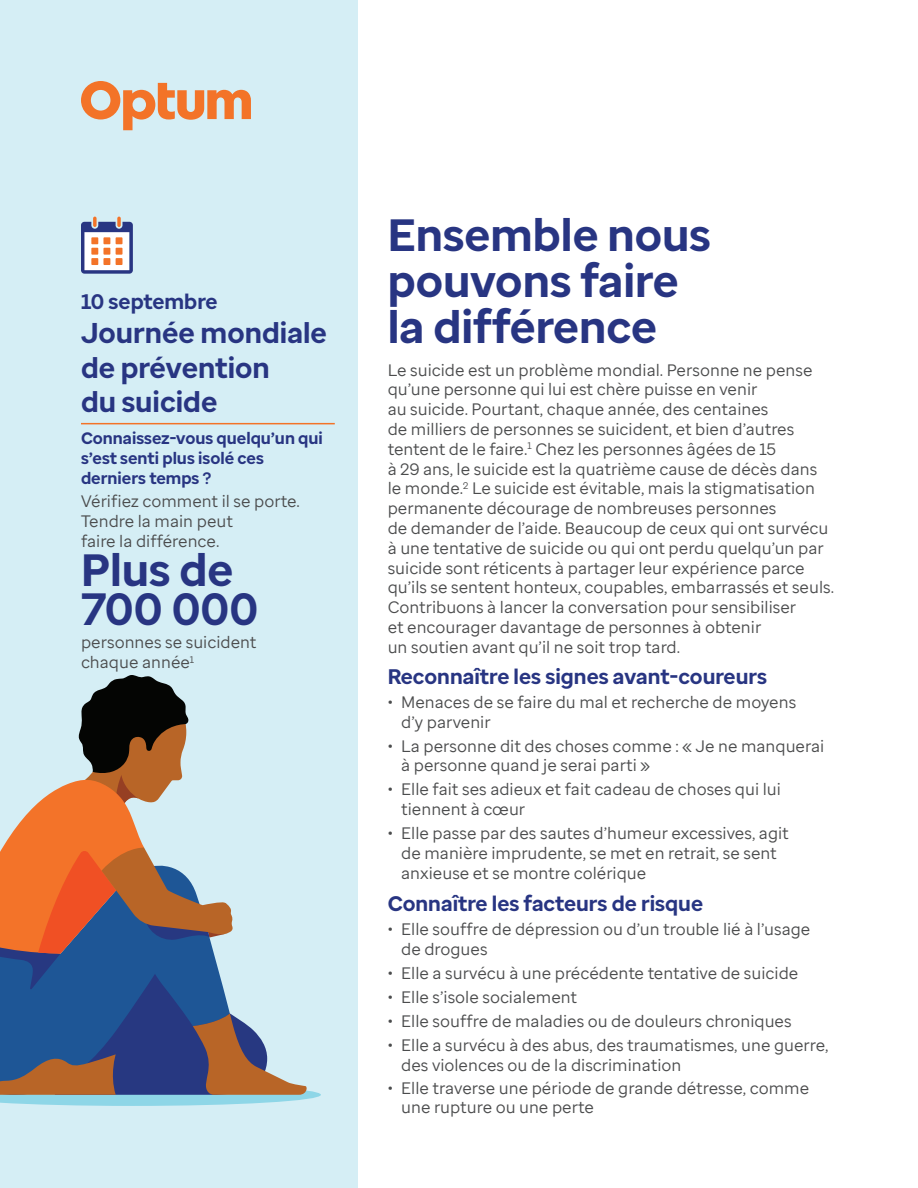
<style>
.page{position:relative;width:918px;height:1188px;background:#fff}
.page>*{position:absolute;margin:0;border:0;box-sizing:border-box;transform-origin:0 0}
.t1{font:700 45px/45.9px "Optum Sans";color:#283582}
.t2{font:700 28.5px/34.2px "Optum Sans";color:#283582}
.t3{font:700 21px "Optum Sans";color:#283582}
.t4{font:16.5px/19.8px "Optum Sans";color:#4b4c4d}
.t5{font:700 16.5px/19.8px "Optum Sans";color:#283582}
</style>
<div class="page">
<div style="left:0;top:0;width:358px;height:1188px;background:#d5eef5"></div>
<svg style="left:0;top:675px;width:321px;height:431px"></svg>
<svg style="left:81px;top:81px;width:170px;height:49px"></svg>
<svg style="left:93px;top:217px;width:4px;height:10px"></svg>
<svg style="left:117px;top:217px;width:4px;height:10px"></svg>
<svg style="left:81px;top:222px;width:52px;height:52px;background:#b5a5b1"></svg>
<hr style="left:81px;top:423px;width:254px;height:1px;background:#f37328">
<p class="t3" style="left:81px;top:288px;width:138px">10 septembre</p>
<p class="t2" style="left:81px;top:316px;width:248px">Journée mondiale de prévention<br>du suicide</p>
<p class="t5" style="left:81px;top:429px;width:243px">Connaissez-vous quelqu’un qui s’est senti plus isolé ces derniers temps ?</p>
<p class="t4" style="left:81px;top:491px;width:221px">Vérifiez comment il se porte.<br>Tendre la main peut<br>faire la différence.</p>
<p class="t1" style="left:81px;top:551px;width:179px;line-height:39px">Plus de<br>700 000</p>
<p class="t4" style="left:81px;top:632px;width:177px">personnes se suicident chaque année<sup>1</sup></p>
<p class="t1" style="left:388px;top:212px;width:325px">Ensemble nous pouvons faire la différence</p>
<p class="t4" style="left:388px;top:360px;width:448px">Le suicide est un problème mondial. Personne ne pense qu’une personne qui lui est chère puisse en venir<br>au suicide. Pourtant, chaque année, des centaines<br>de milliers de personnes se suicident, et bien d’autres tentent de le faire.<sup>1</sup> Chez les personnes âgées de 15<br>à 29 ans, le suicide est la quatrième cause de décès dans le monde.<sup>2</sup> Le suicide est évitable, mais la stigmatisation permanente décourage de nombreuses personnes<br>de demander de l’aide. Beaucoup de ceux qui ont survécu à une tentative de suicide ou qui ont perdu quelqu’un par suicide sont réticents à partager leur expérience parce qu’ils se sentent honteux, coupables, embarrassés et seuls.<br>Contribuons à lancer la conversation pour sensibiliser<br>et encourager davantage de personnes à obtenir<br>un soutien avant qu’il ne soit trop tard.</p>
<p class="t3" style="left:388px;top:663px;width:381px">Reconnaître les signes avant-coureurs</p>
<p class="t4" style="left:401px;top:692px;width:397px;text-indent:-14px">• Menaces de se faire du mal et recherche de moyens d’y parvenir</p>
<p class="t4" style="left:401px;top:736px;width:425px;text-indent:-14px">• La personne dit des choses comme : « Je ne manquerai à personne quand je serai parti »</p>
<p class="t4" style="left:401px;top:779px;width:381px;text-indent:-14px">• Elle fait ses adieux et fait cadeau de choses qui lui tiennent à cœur</p>
<p class="t4" style="left:401px;top:823px;width:389px;text-indent:-14px">• Elle passe par des sautes d’humeur excessives, agit de manière imprudente, se met en retrait, se sent anxieuse et se montre colérique</p>
<p class="t3" style="left:388px;top:890px;width:317px">Connaître les facteurs de risque</p>
<p class="t4" style="left:401px;top:919px;width:411px;text-indent:-14px">• Elle souffre de dépression ou d’un trouble lié à l’usage de drogues</p>
<p class="t4" style="left:388px;top:963px;width:412px">• Elle a survécu à une précédente tentative de suicide</p>
<p class="t4" style="left:388px;top:987px;width:191px">• Elle s’isole socialement</p>
<p class="t4" style="left:388px;top:1011px;width:405px">• Elle souffre de maladies ou de douleurs chroniques</p>
<p class="t4" style="left:401px;top:1035px;width:429px;text-indent:-14px">• Elle a survécu à des abus, des traumatismes, une guerre, des violences ou de la discrimination</p>
<p class="t4" style="left:401px;top:1078px;width:409px;text-indent:-14px">• Elle traverse une période de grande détresse, comme une rupture ou une perte</p>
</div>
